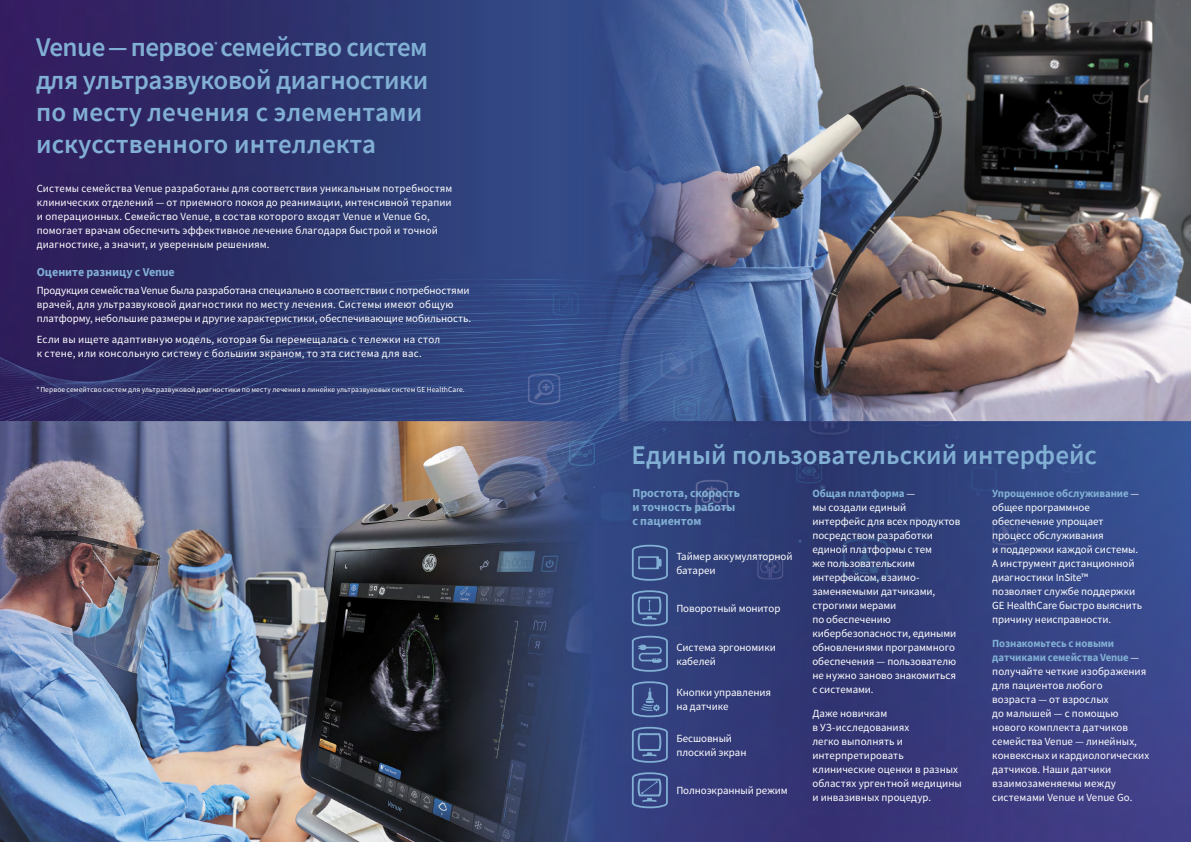
<style>
.page{position:relative;width:1191px;height:842px;background:#fff}
.page>*{position:absolute;margin:0;border:0;box-sizing:border-box;transform-origin:0 0}
.t1{font:600 27px/32.4px "Source Sans Pro";letter-spacing:-.005em;color:#81b0d4}
.t2{font:700 12px/14px "Source Sans Pro";color:#81b0d4}
.t3{font:10.9px/14px "Source Sans Pro";color:#fff}
.t4{font:10.9px/14px "Source Sans Pro";letter-spacing:.02em;color:#fff}
.t5{font:600 8.7px "Source Sans Pro";color:#81b0d4}
.t6{font:7.5px "Source Sans Pro";letter-spacing:.01em;color:#fff}
.s1{font-weight:700;color:#81b0d4}
</style>
<div class="page">
<img style="left:0;top:0;width:595px;height:842px">
<img style="left:595px;top:0;width:596px;height:842px">
<svg style="left:632px;top:545px;width:36px;height:36px"></svg>
<svg style="left:632px;top:590px;width:36px;height:36px"></svg>
<svg style="left:632px;top:636px;width:36px;height:36px"></svg>
<svg style="left:632px;top:681px;width:36px;height:36px"></svg>
<svg style="left:632px;top:727px;width:36px;height:36px"></svg>
<svg style="left:632px;top:772px;width:36px;height:36px"></svg>
<h1 class="t1" style="left:36px;top:31px;width:393px">Venue — первое семейство систем</h1>
<p class="t5" style="left:214px;top:40px;width:5px">*</p>
<h1 class="t1" style="left:36px;top:63px;width:394px">для ультразвуковой диагностики по месту лечения с элементами искусственного интеллекта</h1>
<p class="t3" style="left:37px;top:182px;width:417px">Системы семейства Venue разработаны для соответствия уникальным потребностям клинических отделений — от приемного покоя до реанимации, интенсивной терапии и операционных. Семейство Venue, в состав которого входят Venue и Venue Go, помогает врачам обеспечить эффективное лечение благодаря быстрой и точной диагностике, а значит, и уверенным решениям.</p>
<p class="t2" style="left:37px;top:265px;width:140px">Оцените разницу с Venue</p>
<p class="t3" style="left:37px;top:283px;width:436px">Продукция семейства Venue была разработана специально в соответствии с потребностями врачей, для ультразвуковой диагностики по месту лечения. Системы имеют общую платформу, небольшие размеры и другие характеристики, обеспечивающие мобильность.</p>
<p class="t4" style="left:37px;top:332px;width:405px">Если вы ищете адаптивную модель, которая бы перемещалась с тележки на стол к стене, или консольную систему с большим экраном, то эта система для вас.</p>
<p class="t6" style="left:36px;top:385px;width:430px">* Первое семейтсво систем для ультразвуковой диагностики по месту лечения в линейке ультразвуковых систем GE HealthCare.</p>
<h1 class="t1" style="left:631px;top:438px;width:467px">Единый пользовательский интерфейс</h1>
<p class="t3" style="left:812px;top:486px;width:149px"><span class="s1">Общая платформа</span> —<br>мы создали единый интерфейс для всех продуктов посредством разработки единой платформы с тем<br>же пользовательским интерфейсом, взаимо&shy;заменяемыми датчиками, строгими мерами<br>по обеспечению кибербезопасности, едиными обновлениями программного обеспечения — пользователю не нужно заново знакомиться с системами.</p>
<p class="t3" style="left:812px;top:707px;width:151px">Даже новичкам<br>в УЗ-исследованиях<br>легко выполнять и интерпретировать клинические оценки в разных областях ургентной медицины и инвазивных процедур.</p>
<p class="t3" style="left:992px;top:486px;width:151px"><span class="s1">Упрощенное обслуживание</span> — общее программное обеспечение упрощает процесс обслуживания<br>и поддержки каждой системы.<br>А инструмент дистанционной диагностики InSite™<br>позволяет службе поддержки<br>GE HealthCare быстро выяснить причину неисправности.</p>
<p class="t3" style="left:992px;top:637px;width:159px"><span class="s1">Познакомьтесь с новыми датчиками семейства Venue</span> — получайте четкие изображения для пациентов любого<br>возраста — от взрослых<br>до малышей — с помощью нового комплекта датчиков семейства Venue — линейных, конвексных и кардиологических датчиков. Наши датчики взаимозаменяемы между системами Venue и Venue Go.</p>
<p class="t2" style="left:632px;top:486px;width:109px">Простота, скорость и точность работы с пациентом</p>
<p class="t3" style="left:676px;top:549px;width:118px">Таймер аккумуляторной батареи</p>
<p class="t3" style="left:676px;top:602px;width:106px">Поворотный монитор</p>
<p class="t3" style="left:676px;top:640px;width:101px">Система эргономики кабелей</p>
<p class="t3" style="left:676px;top:686px;width:96px">Кнопки управления на датчике</p>
<p class="t3" style="left:676px;top:731px;width:72px">Бесшовный плоский экран</p>
<p class="t3" style="left:676px;top:784px;width:113px">Полноэкранный режим</p>
</div>
